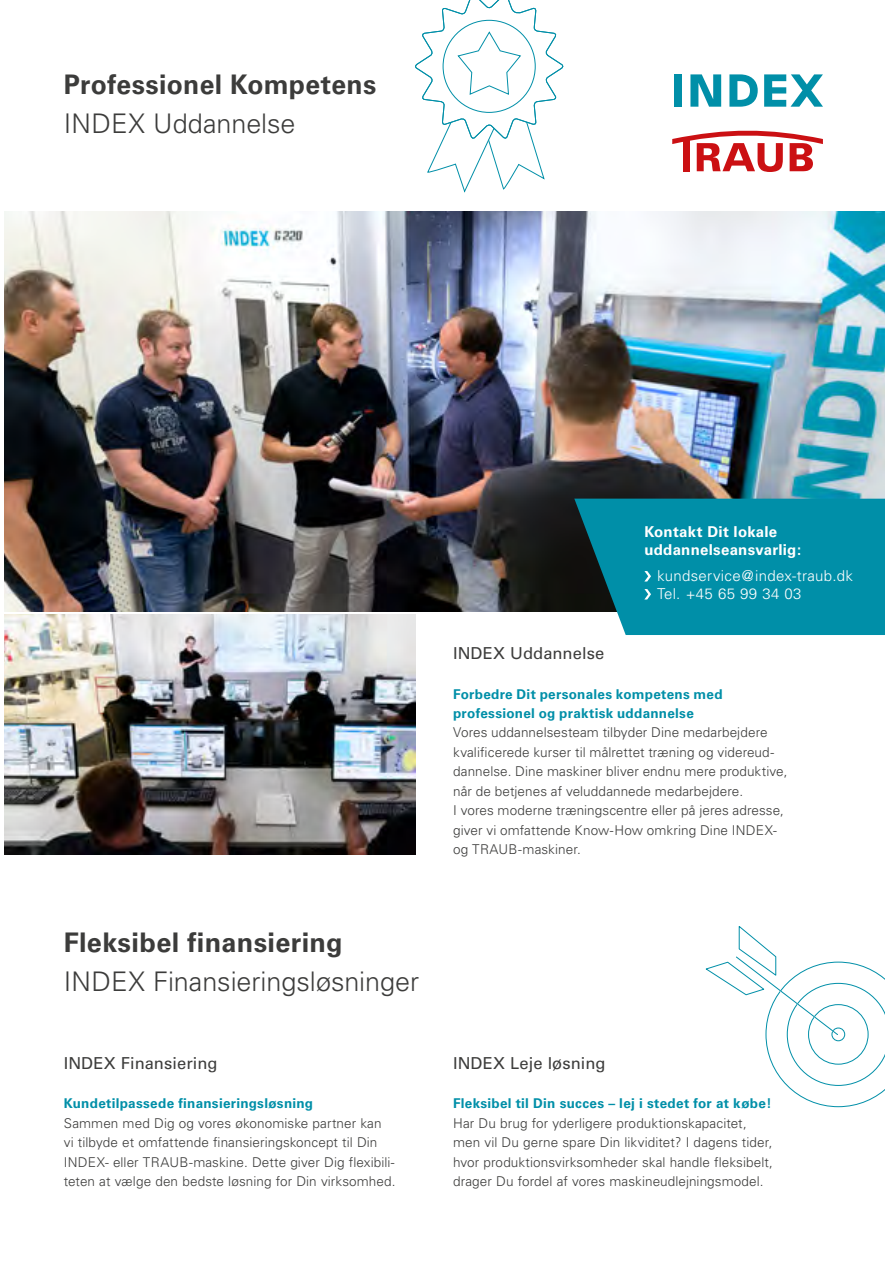
<style>
.page{position:relative;width:885px;height:1263px;background:#fff}
.page>*{position:absolute;margin:0;border:0;box-sizing:border-box;transform-origin:0 0}
.t1{font:700 27px "Univers";letter-spacing:.015em;color:#3c3c3b}
.t2{font:300 27px "Univers";color:#3c3c3b}
.t3{font:16.5px "Univers";letter-spacing:.005em;color:#3c3c3b}
.t4{font:300 15px/18px "Univers";letter-spacing:.02em;color:#fff}
.t5{font:700 15px/18px "Univers";letter-spacing:.015em;color:#fff}
.t6{font:300 13.5px/19.5px "Univers";letter-spacing:.005em;color:#3c3c3b}
.t7{font:700 13.5px/19.5px "Univers";letter-spacing:.02em;color:#008fa8}
</style>
<div class="page">
<img style="left:4px;top:212px;width:880px;height:399px">
<img style="left:4px;top:614px;width:411px;height:240px">
<svg style="left:415px;top:0;width:149px;height:193px"></svg>
<svg style="left:705px;top:926px;width:179px;height:181px"></svg>
<svg style="left:672px;top:130px;width:150px;height:42px"></svg>
<div style="left:674px;top:74px;width:8px;height:33px;background:#008fa8"></div>
<svg style="left:690px;top:74px;width:31px;height:33px"></svg>
<svg style="left:729px;top:74px;width:28px;height:33px"></svg>
<svg style="left:764px;top:74px;width:58px;height:33px"></svg>
<svg style="left:574px;top:499px;width:310px;height:136px;background:#08899f"></svg>
<h1 class="t1" style="left:64px;top:69px;width:314px">Professionel Kompetens</h1>
<h1 class="t2" style="left:64px;top:107px;width:233px">INDEX Uddannelse</h1>
<h1 class="t1" style="left:64px;top:927px;width:280px">Fleksibel finansiering</h1>
<h1 class="t2" style="left:64px;top:965px;width:357px">INDEX Finansieringsløsninger</h1>
<p class="t3" style="left:64px;top:1053px;width:155px">INDEX Finansiering</p>
<p class="t7" style="left:64px;top:1094px;width:251px">Kundetilpassede finansieringsløsning</p>
<p class="t6" style="left:64px;top:1113px;width:333px">Sammen med Dig og vores økonomiske partner kan<br>vi tilbyde et omfattende finansieringskoncept til Din INDEX- eller TRAUB-maskine. Dette giver Dig flexibili&shy;teten at vælge den bedste løsning for Din virksomhed.</p>
<p class="t5" style="left:644px;top:522px;width:158px">Kontakt Dit lokale uddannelseansvarlig:</p>
<p class="t4" style="left:657px;top:566px;width:197px">kundservice@index-traub.dk<br>Tel. +45 65 99 34 03</p>
<p class="t3" style="left:453px;top:644px;width:153px">INDEX Uddannelse</p>
<p class="t7" style="left:453px;top:684px;width:271px">Forbedre Dit personales kompetens med professionel og praktisk uddannelse</p>
<p class="t6" style="left:453px;top:723px;width:336px">Vores uddannelsesteam tilbyder Dine medarbejdere kvalificerede kurser til målrettet træning og videreud&shy;dannelse. Dine maskiner bliver endnu mere produktive, når de betjenes af veluddannede medarbejdere.<br>I vores moderne træningscentre eller på jeres adresse, giver vi omfattende Know-How omkring Dine INDEX&shy;og TRAUB-maskiner.</p>
<p class="t3" style="left:453px;top:1053px;width:154px">INDEX Leje løsning</p>
<p class="t7" style="left:453px;top:1094px;width:320px">Fleksibel til Din succes – lej i stedet for at købe!</p>
<p class="t6" style="left:453px;top:1113px;width:321px">Har Du brug for yderligere produktionskapacitet, men vil Du gerne spare Din likviditet? I dagens tider, hvor produktionsvirksomheder skal handle fleksibelt, drager Du fordel af vores maskineudlejningsmodel.</p>
</div>
